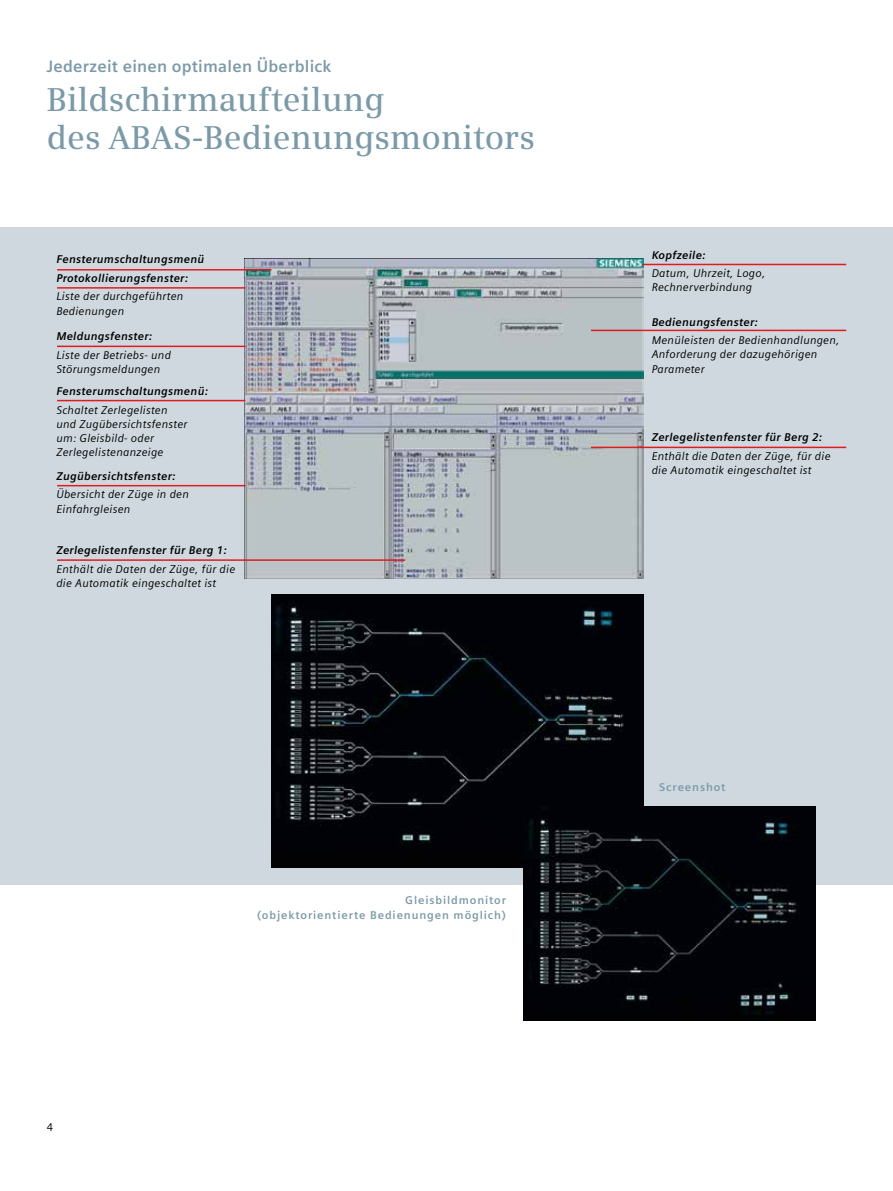
<style>
.page{position:relative;width:893px;height:1191px;background:#fff}
.page>*{position:absolute;margin:0;border:0;box-sizing:border-box;transform-origin:0 0}
.t1{font:600 33px/38.2px "Siemens Serif";color:#7b9aa9}
.t2{font:700 16.5px "Siemens Sans";letter-spacing:.015em;color:#7b9aa9}
.t3{font:italic 11.25px/14.2px "Siemens Sans";letter-spacing:.02em;color:#000}
.t4{font:italic 700 11.25px/19.2px "Siemens Sans";letter-spacing:.02em;color:#000}
.t5{font:700 11.25px/14.9px "Siemens Sans";letter-spacing:.08em;color:#7b9aa9;text-align:right}
.t6{font:11.25px "Siemens Sans";color:#000}
</style>
<div class="page">
<div style="left:0;top:227px;width:893px;height:657px;background:#ced8de"></div>
<img style="left:244px;top:259px;width:400px;height:320px">
<img style="left:271px;top:595px;width:373px;height:272px">
<hr style="left:57px;top:269px;width:214px;height:1px;background:#e11b22">
<hr style="left:57px;top:287px;width:188px;height:2px;background:#e11b22">
<hr style="left:57px;top:345px;width:188px;height:2px;background:#e11b22">
<hr style="left:57px;top:400px;width:188px;height:1px;background:#e11b22">
<hr style="left:57px;top:485px;width:188px;height:1px;background:#e11b22">
<hr style="left:57px;top:559px;width:348px;height:2px;background:#e11b22">
<hr style="left:642px;top:264px;width:204px;height:1px;background:#e11b22">
<hr style="left:591px;top:330px;width:255px;height:1px;background:#e11b22">
<hr style="left:591px;top:446px;width:255px;height:2px;background:#e11b22">
<img style="left:523px;top:807px;width:292px;height:213px">
<h2 class="t2" style="left:47px;top:57px;width:286px">Jederzeit einen optimalen Überblick</h2>
<h1 class="t1" style="left:47px;top:80px;width:490px">Bildschirmaufteilung<br>des ABAS-Bedienungsmonitors</h1>
<p class="t4" style="left:56px;top:249px;width:149px">Fensterumschaltungsmenü<br>Protokollierungsfenster:</p>
<p class="t3" style="left:56px;top:289px;width:129px">Liste der durchgeführten<br>Bedienungen</p>
<p class="t4" style="left:56px;top:327px;width:97px">Meldungsfenster:</p>
<p class="t3" style="left:56px;top:348px;width:116px">Liste der Betriebs- und<br>Störungsmeldungen</p>
<p class="t4" style="left:56px;top:382px;width:153px">Fensterumschaltungsmenü:</p>
<p class="t3" style="left:56px;top:402px;width:133px">Schaltet Zerlegelisten und Zugübersichtsfenster um: Gleisbild- oder<br>Zerlegelistenanzeige</p>
<p class="t4" style="left:56px;top:466px;width:120px">Zugübersichtsfenster:</p>
<p class="t3" style="left:56px;top:487px;width:134px">Übersicht der Züge in den<br>Einfahrgleisen</p>
<p class="t4" style="left:56px;top:541px;width:172px">Zerlegelistenfenster für Berg 1:</p>
<p class="t3" style="left:56px;top:562px;width:180px">Enthält die Daten der Züge, für die die Automatik eingeschaltet ist</p>
<p class="t6" style="left:47px;top:1120px;width:8px">4</p>
<p class="t5" style="left:257px;top:892px;width:250px">Gleisbildmonitor<br>(objektorientierte Bedienungen möglich)</p>
<p class="t4" style="left:652px;top:245px;width:55px">Kopfzeile:</p>
<p class="t3" style="left:652px;top:266px;width:115px">Datum, Uhrzeit, Logo,<br>Rechnerverbindung</p>
<p class="t4" style="left:652px;top:312px;width:108px">Bedienungsfenster:</p>
<p class="t3" style="left:652px;top:333px;width:189px">Menüleisten der Bedienhandlungen,<br>Anforderung der dazugehörigen<br>Parameter</p>
<p class="t4" style="left:652px;top:428px;width:172px">Zerlegelistenfenster für Berg 2:</p>
<p class="t3" style="left:652px;top:449px;width:180px">Enthält die Daten der Züge, für die die Automatik eingeschaltet ist</p>
<p class="t5" style="left:659px;top:780px;width:68px">Screenshot</p>
</div>
